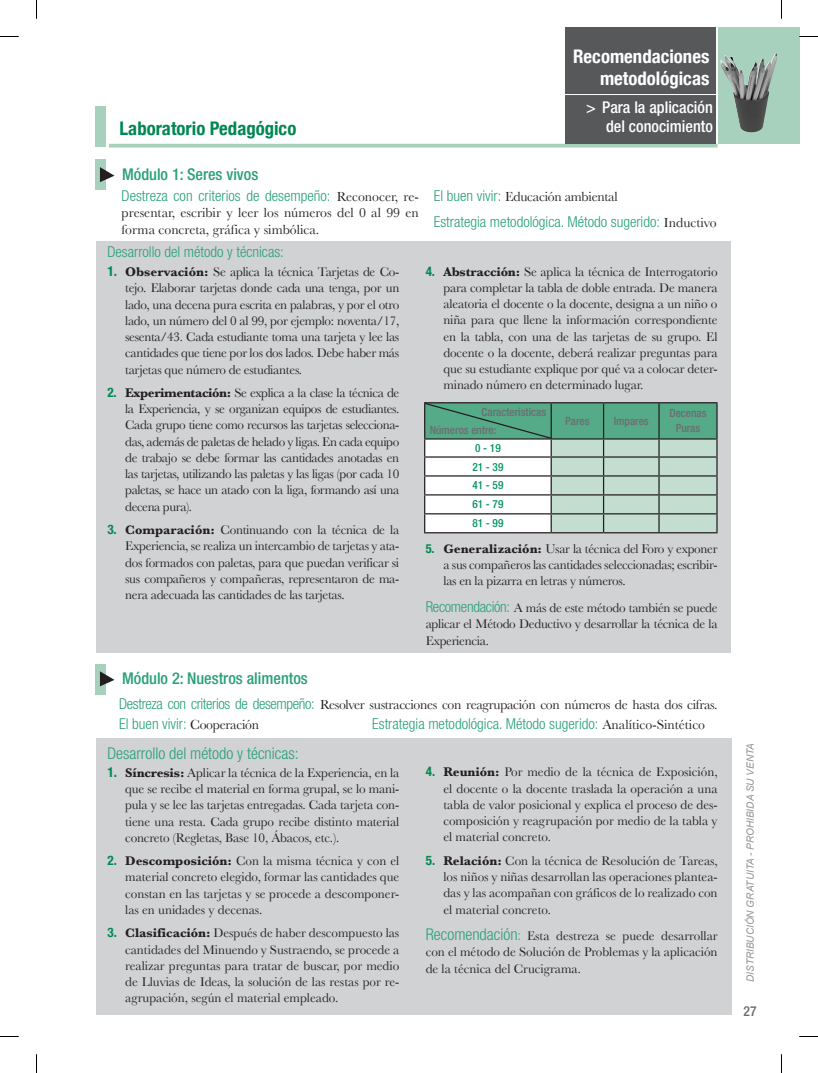
<style>
.page{position:relative;width:818px;height:1073px;background:#fff}
.page>*{position:absolute;margin:0;border:0;box-sizing:border-box;transform-origin:0 0}
.t1{font:700 condensed 18.75px "Helvetica Neue";color:#fff}
.TITULO{font:700 condensed 18.75px "Helvetica Neue";color:#008751}
.t2{font:500 condensed 16.25px/19.5px "Helvetica Neue LT Std";color:#fff;text-align:right}
.SUBTITULO{font:500 condensed 16.25px "Helvetica Neue LT Std";color:#28a079}
.SUB_SUBTITULO{font:300 condensed 16.25px "Helvetica Neue LT Std";color:#28a079}
.SUB_SUBTITULO-2{font:300 condensed 15px "Helvetica Neue LT Std";color:#28a079}
.SUB_SUBTITULO-3{font:13.75px "Baskerville";letter-spacing:-.02em;color:#231f20}
.SUB_SUBTITULO-4{font:13.75px/16.5px "Baskerville";color:#231f20}
.t3{font:500 condensed 13.75px "Helvetica Neue LT Std";color:#6c6d70}
.numeraciòn{font:13.12px/16.2px "Baskerville";letter-spacing:-.01em;color:#231f20;text-align:justify}
.SUB_SUBTITULO-5{font:13.12px/16.2px "Baskerville";letter-spacing:-.015em;color:#231f20;text-align:justify}
.SUB_SUBTITULO-6{font:500 condensed 11.25px "Helvetica Neue LT Std";color:#6c6d70}
.cuadro_boliche{font:500 condensed 11.25px "Helvetica Neue LT Std";color:#069264}
.t4{font:italic 10px "Arial";color:#939598}
.s1{font-family:"Baskerville";font-weight:400;font-stretch:normal;font-size:13.75px;color:#231f20}
.s2{font-family:"Helvetica Neue LT Std";font-weight:300;font-stretch:condensed;font-size:15px;color:#28a079}
.s3{font-family:"Helvetica Neue LT Std";font-weight:700;font-stretch:condensed;font-size:13.75px;color:#008751}
.s4{font-weight:700}
.s5{font-family:"Helvetica Neue LT Std";font-weight:700;font-stretch:condensed;color:#008751}
.s6{font-family:"Helvetica Neue LT Std";font-weight:700;font-stretch:condensed;font-size:12.5px;color:#008751}
.s7{font-family:"Helvetica Neue LT Std";font-weight:300;font-stretch:condensed;font-size:16.25px;color:#28a079}
.s8{font-family:"Helvetica Neue LT Std";font-weight:300;font-stretch:condensed;font-size:13.75px;color:#28a079}
</style>
<div class="page">
<hr style="left:109px;top:144px;width:608px;height:3px;background:#a7d0bd">
<div style="left:96px;top:106px;width:10px;height:41px;background:#a7d0bd"></div>
<div style="left:96px;top:738px;width:635px;height:276px;background:#d1d2d4"></div>
<div style="left:95px;top:663px;width:11px;height:31px;background:#a7d0bd"></div>
<svg style="left:100px;top:671px;width:14px;height:15px"></svg>
<div style="left:95px;top:160px;width:11px;height:30px;background:#a7d0bd"></div>
<svg style="left:100px;top:167px;width:14px;height:15px"></svg>
<div style="left:96px;top:241px;width:634px;height:411px;background:#d1d2d4"></div>
<hr style="left:424px;top:532px;width:127px;height:1px;background:#231f20">
<hr style="left:551px;top:532px;width:52px;height:1px;background:#231f20">
<hr style="left:603px;top:532px;width:55px;height:1px;background:#231f20">
<hr style="left:658px;top:532px;width:59px;height:1px;background:#231f20">
<svg style="left:424px;top:402px;width:293px;height:130px"></svg>
<svg style="left:718px;top:27px;width:80px;height:116px;background:#99b8aa"></svg>
<img style="left:756px;top:53px;width:18px;height:25px">
<div style="left:565px;top:27px;width:150px;height:116px;background:#57585a"></div>
<hr style="left:560px;top:94px;width:158px;height:1px;background:#fff">
<svg style="left:0;top:36px;width:19px;height:1px"></svg>
<svg style="left:798px;top:36px;width:19px;height:1px"></svg>
<svg style="left:36px;top:0;width:1px;height:19px"></svg>
<svg style="left:36px;top:1054px;width:1px;height:18px"></svg>
<p class="t1" style="left:573px;top:45px;width:138px">Recomendaciones</p>
<p class="t1" style="left:599px;top:67px;width:111px">metodológicas</p>
<p class="t2" style="left:585px;top:97px;width:128px">&gt; Para la aplicación del conocimiento</p>
<p class="t2" style="left:573px;top:97px;width:140px">&gt; Par l s actividades</p>
<p class="TITULO" style="left:119px;top:117px;width:178px">Laboratorio Pedagógico</p>
<p class="t2" style="left:574px;top:117px;width:127px">planteadas en el t x</p>
<p class="SUBTITULO" style="left:122px;top:165px;width:138px">Módulo 1: Seres vivos</p>
<p class="SUB_SUBTITULO-2" style="left:122px;top:186px;width:298px">Destreza con criterios de desempeño: <span class="s1">Reconocer, re-</span></p>
<p class="SUB_SUBTITULO-4" style="left:122px;top:204px;width:298px">presentar, escribir y leer los números del 0 al 99 en forma concreta, gráfica y simbólica.</p>
<p class="SUB_SUBTITULO-2" style="left:107px;top:243px;width:178px">Desarrollo del método y técnicas:</p>
<p class="SUB_SUBTITULO-3" style="left:433px;top:188px;width:185px"><span class="s2">El buen vivir:</span> Educación ambiental</p>
<p class="SUB_SUBTITULO-2" style="left:433px;top:213px;width:284px">Estrategia metodológica. Método sugerido: <span class="s1">Inductivo</span></p>
<p class="numeraciòn" style="left:125px;top:263px;width:275px;text-indent:-18px"><span class="s3">1.</span> <span class="s4">Observación:</span> Se aplica la técnica Tarjetas de Co&shy;tejo. Elaborar tarjetas donde cada una tenga, por un lado, una decena pura escrita en palabras, y por el otro lado, un número del 0 al 99, por ejemplo: noventa/17, sesenta/43. Cada estudiante toma una tarjeta y lee las cantidades que tiene por los dos lados. Debe haber más tarjetas que número de estudiantes.</p>
<p class="numeraciòn" style="left:125px;top:384px;width:275px;text-indent:-18px"><span class="s5">2.</span> <span class="s4">Experimentación:</span> Se explica a la clase la técnica de la Experiencia, y se organizan equipos de estudiantes.<br>Cada grupo tiene como recursos las tarjetas selecciona&shy;das, además de paletas de helado y ligas. En cada equipo de trabajo se debe formar las cantidades anotadas en las tarjetas, utilizando las paletas y las ligas (por cada 10 paletas, se hace un atado con la liga, formando así una decena pura).</p>
<p class="numeraciòn" style="left:125px;top:521px;width:275px;text-indent:-18px"><span class="s5">3.</span> <span class="s4">Comparación:</span> Continuando con la técnica de la Experiencia, se realiza un intercambio de tarjetas y ata&shy;dos formados con paletas, para que puedan verificar si sus compañeros y compañeras, representaron de ma&shy;nera adecuada las cantidades de las tarjetas.</p>
<p class="SUBTITULO" style="left:122px;top:668px;width:187px">Módulo 2: Nuestros alimentos</p>
<p class="numeraciòn" style="left:443px;top:263px;width:275px;text-indent:-18px"><span class="s5">4.</span> <span class="s4">Abstracción:</span> Se aplica la técnica de Interrogatorio para completar la tabla de doble entrada. De manera aleatoria el docente o la docente, designa a un niño o niña para que llene la información correspondiente en la tabla, con una de las tarjetas de su grupo. El docente o la docente, deberá realizar preguntas para que su estudiante explique por qué va a colocar deter&shy;minado número en determinado lugar.</p>
<p class="SUB_SUBTITULO-6" style="left:481px;top:405px;width:66px">Características</p>
<p class="SUB_SUBTITULO-6" style="left:429px;top:423px;width:68px">Números entre:</p>
<p class="cuadro_boliche" style="left:475px;top:441px;width:27px">0 - 19</p>
<p class="cuadro_boliche" style="left:472px;top:459px;width:32px">21 - 39</p>
<p class="cuadro_boliche" style="left:472px;top:478px;width:32px">41 - 59</p>
<p class="cuadro_boliche" style="left:472px;top:497px;width:32px">61 - 79</p>
<p class="cuadro_boliche" style="left:472px;top:516px;width:32px">81 - 99</p>
<p class="SUB_SUBTITULO-6" style="left:565px;top:414px;width:26px">Pares</p>
<p class="SUB_SUBTITULO-6" style="left:613px;top:414px;width:36px">Impares</p>
<p class="SUB_SUBTITULO-6" style="left:669px;top:406px;width:39px">Decenas</p>
<p class="SUB_SUBTITULO-6" style="left:675px;top:421px;width:26px">Puras</p>
<p class="numeraciòn" style="left:443px;top:540px;width:275px;text-indent:-18px"><span class="s6">5.</span> <span class="s4">Generalización:</span> Usar la técnica del Foro y exponer a sus compañeros las cantidades seleccionadas; escribir&shy;las en la pizarra en letras y números.</p>
<p class="SUB_SUBTITULO-5" style="left:425px;top:599px;width:293px"><span class="s2">Recomendación:</span> A más de este método también se puede aplicar el Método Deductivo y desarrollar la técnica de la Experiencia.</p>
<p class="SUB_SUBTITULO-3" style="left:119px;top:696px;width:599px"><span class="s2">Destreza con criterios de desempeño:</span> Resolver sustracciones con reagrupación con números de hasta dos cifras.</p>
<p class="SUB_SUBTITULO-2" style="left:119px;top:714px;width:141px">El buen vivir: <span class="s1">Cooperación</span></p>
<p class="SUB_SUBTITULO-2" style="left:372px;top:714px;width:334px">Estrategia metodológica. Método sugerido: <span class="s1">Analítico-Sintético</span></p>
<p class="numeraciòn" style="left:125px;top:764px;width:275px;text-indent:-18px"><span class="s3">1.</span> <span class="s4">Síncresis:</span> Aplicar la técnica de la Experiencia, en la que se recibe el material en forma grupal, se lo mani&shy;pula y se lee las tarjetas entregadas. Cada tarjeta con&shy;tiene una resta. Cada grupo recibe distinto material concreto (Regletas, Base 10, Ábacos, etc.).</p>
<p class="numeraciòn" style="left:125px;top:852px;width:275px;text-indent:-18px"><span class="s5">2.</span> <span class="s4">Descomposición:</span> Con la misma técnica y con el material concreto elegido, formar las cantidades que constan en las tarjetas y se procede a descomponer&shy;las en unidades y decenas.</p>
<p class="numeraciòn" style="left:125px;top:924px;width:275px;text-indent:-18px"><span class="s5">3.</span> <span class="s4">Clasificación:</span> Después de haber descompuesto las cantidades del Minuendo y Sustraendo, se procede a realizar preguntas para tratar de buscar, por medio de Lluvias de Ideas, la solución de las restas por re&shy;agrupación, según el material empleado.</p>
<p class="SUB_SUBTITULO" style="left:107px;top:743px;width:192px">Desarrollo del método y técnicas:</p>
<p class="numeraciòn" style="left:443px;top:763px;width:275px;text-indent:-18px"><span class="s5">4.</span> <span class="s4">Reunión:</span> Por medio de la técnica de Exposición, el docente o la docente traslada la operación a una tabla de valor posicional y explica el proceso de des&shy;composición y reagrupación por medio de la tabla y el material concreto.</p>
<p class="numeraciòn" style="left:443px;top:852px;width:275px;text-indent:-18px"><span class="s5">5.</span> <span class="s4">Relación:</span> Con la técnica de Resolución de Tareas, los niños y niñas desarrollan las operaciones plantea&shy;das y las acompañan con gráficos de lo realizado con el material concreto.</p>
<p class="SUB_SUBTITULO-5" style="left:425px;top:927px;width:293px"><span class="s7">Recomendación</span><span class="s8">:</span> Esta destreza se puede desarrollar con el método de Solución de Problemas y la aplicación de la técnica del Crucigrama.</p>
<p class="t4" style="left:743px;top:981px;width:240px;rotate:-90deg">DISTRIBUCIÓN GRATUITA - PROHIBIDA SU VENTA</p>
<p class="t3" style="left:743px;top:1002px;width:15px">27</p>
</div>
